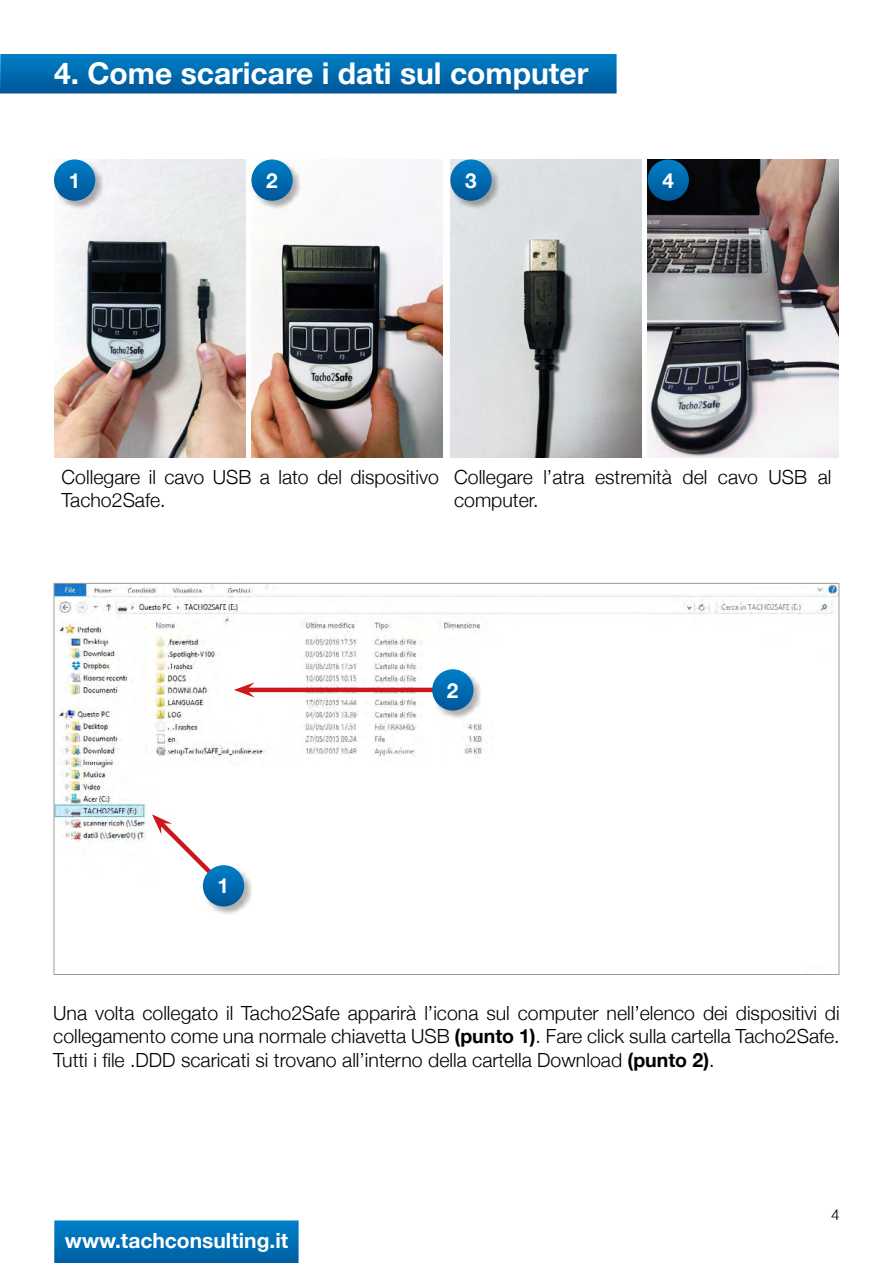
<style>
.page{position:relative;width:893px;height:1263px;background:#fff}
.page>*{position:absolute;margin:0;border:0;box-sizing:border-box;transform-origin:0 0}
.t1{font:700 30px "Helvetica Neue";color:#fff}
.t2{font:700 21px "Helvetica Neue";color:#fff}
.t3{font:700 20.7px "Helvetica Neue";color:#fff}
.t4{font:300 19.5px/23.4px "Helvetica Neue";color:#000}
.t5{font:300 15px "Helvetica";color:#000}
.s1{font-weight:700}
</style>
<div class="page">
<img style="left:54px;top:159px;width:191px;height:298px">
<img style="left:251px;top:159px;width:192px;height:298px">
<img style="left:450px;top:159px;width:192px;height:298px">
<img style="left:648px;top:159px;width:191px;height:298px">
<div style="left:54px;top:160px;width:50px;height:50px;background:#000;opacity:.31"></div>
<div style="left:54px;top:159px;width:41px;height:42px;background:linear-gradient(to bottom,#0582c9,#00579a);border-radius:21px"></div>
<div style="left:251px;top:160px;width:51px;height:50px;background:#000;opacity:.31"></div>
<svg style="left:251px;top:159px;width:42px;height:42px"></svg>
<div style="left:450px;top:160px;width:51px;height:50px;background:#000;opacity:.31"></div>
<svg style="left:450px;top:159px;width:42px;height:42px"></svg>
<div style="left:648px;top:160px;width:50px;height:50px;background:#060608"></div>
<div style="left:648px;top:159px;width:41px;height:42px;background:linear-gradient(to bottom,#007dc3,#00579a);border-radius:21px"></div>
<img style="left:56px;top:585px;width:781px;height:257px">
<hr style="left:246px;top:688px;width:207px;height:4px;background:#cd171a">
<svg style="left:234px;top:682px;width:21px;height:15px"></svg>
<svg style="left:152px;top:814px;width:76px;height:74px"></svg>
<div style="left:203px;top:865px;width:50px;height:51px;background:#000;opacity:.31"></div>
<div style="left:203px;top:865px;width:41px;height:41px;background:linear-gradient(to bottom,#027fc7,#00579a);border-radius:21px"></div>
<div style="left:432px;top:669px;width:51px;height:51px;background:#000;opacity:.31"></div>
<div style="left:432px;top:669px;width:41px;height:41px;background:linear-gradient(to bottom,#0481c8,#00569a);border-radius:21px"></div>
<div style="left:0;top:54px;width:617px;height:39px;background:linear-gradient(to bottom,#007fc7,#00579a)"></div>
<div style="left:54px;top:1220px;width:245px;height:43px;background:linear-gradient(to bottom,#007fc7,#0060a4)"></div>
<h1 class="t1" style="left:54px;top:50px;width:536px">4. Come scaricare i dati sul computer</h1>
<p class="t3" style="left:69px;top:164px;width:13px">1</p>
<p class="t3" style="left:266px;top:164px;width:13px">2</p>
<p class="t3" style="left:465px;top:164px;width:13px">3</p>
<p class="t3" style="left:662px;top:164px;width:13px">4</p>
<p class="t4" style="left:62px;top:464px;width:379px">Collegare il cavo USB a lato del dispositivo<br>Tacho2Safe.</p>
<p class="t4" style="left:454px;top:464px;width:379px">Collegare l’atra estremità del cavo USB al computer.</p>
<p class="t3" style="left:447px;top:674px;width:13px">2</p>
<p class="t3" style="left:218px;top:870px;width:13px">1</p>
<p class="t4" style="left:53px;top:1000px;width:788px;text-align:justify">Una volta collegato il Tacho2Safe apparirà l’icona sul computer nell’elenco dei dispositivi di collegamento come una normale chiavetta USB <span class="s1">(punto 1)</span>. Fare click sulla cartella Tacho2Safe.<br>Tutti i file .DDD scaricati si trovano all’interno della cartella Download <span class="s1">(punto 2)</span>.</p>
<p class="t2" style="left:65px;top:1224px;width:225px">www.tachconsulting.it</p>
<p class="t5" style="left:831px;top:1202px;width:10px">4</p>
</div>
